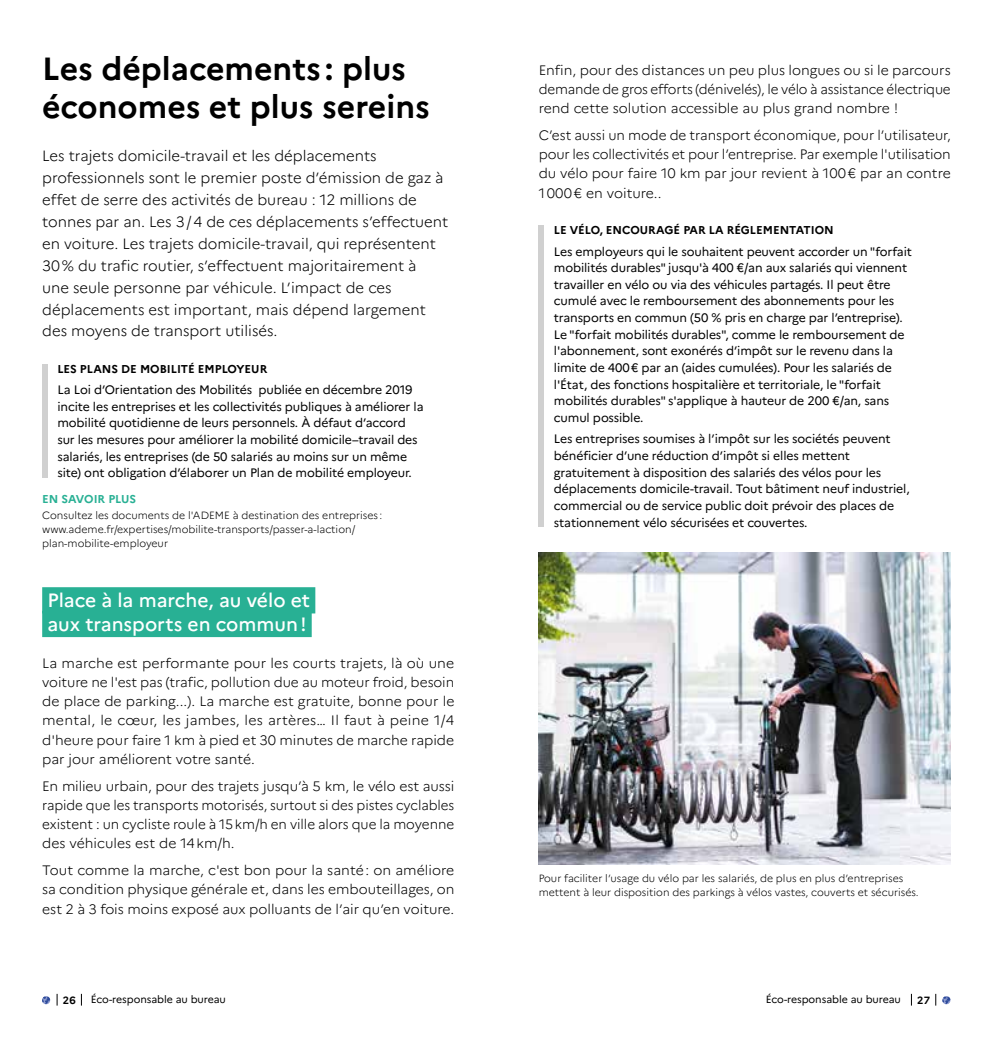
<style>
.page{position:relative;width:993px;height:1042px;background:#fff}
.page>*{position:absolute;margin:0;border:0;box-sizing:border-box;transform-origin:0 0}
.t1{font:700 32.02px/38.5px "Marianne";color:#000}
.t2{font:500 19.25px/23.6px "Marianne";color:#fff}
.t3{font:300 14.88px/21.9px "Marianne";color:#000}
.t4{font:300 13.65px/19.2px "Marianne";color:#000;text-align:justify}
.t5{font:12.25px/16.6px "Marianne";letter-spacing:-.01em;color:#000}
.t6{font:700 11.38px "Marianne";color:#000}
.t7{font:700 11.38px "Marianne";color:#28b094}
.t8{font:300 10.5px/14px "Marianne";color:#000}
.t9{font:10.5px "Marianne";letter-spacing:-.005em;color:#000}
.t10{font:700 10.5px "Marianne";color:#000}
</style>
<div class="page">
<svg style="left:42px;top:996px;width:8px;height:8px"></svg>
<svg style="left:942px;top:996px;width:8px;height:8px"></svg>
<div style="left:42px;top:587px;width:273px;height:26px;background:#28b094"></div>
<div style="left:42px;top:611px;width:269px;height:26px;background:#28b094"></div>
<div style="left:42px;top:364px;width:5px;height:113px;background:#d0d0d0"></div>
<div style="left:538px;top:225px;width:5px;height:301px;background:#d0d0d0"></div>
<img style="left:538px;top:553px;width:412px;height:311px">
<h1 class="t1" style="left:42px;top:49px;width:389px">Les déplacements : plus économes et plus sereins</h1>
<p class="t3" style="left:42px;top:145px;width:407px">Les trajets domicile-travail et les déplacements professionnels sont le premier poste d’émission de gaz à effet de serre des activités de bureau : 12 millions de tonnes par an. Les 3/4 de ces déplacements s’effectuent en voiture. Les trajets domicile-travail, qui représentent 30% du trafic routier, s’effectuent majoritairement à<br>une seule personne par véhicule. L’impact de ces déplacements est important, mais dépend largement des moyens de transport utilisés.</p>
<p class="t6" style="left:57px;top:362px;width:211px">LES PLANS DE MOBILITÉ EMPLOYEUR</p>
<p class="t5" style="left:57px;top:381px;width:367px">La Loi d’Orientation des Mobilités publiée en décembre 2019 incite les entreprises et les collectivités publiques à améliorer la mobilité quotidienne de leurs personnels. À défaut d’accord sur les mesures pour améliorer la mobilité domicile–travail des salariés, les entreprises (de 50 salariés au moins sur un même site) ont obligation d’élaborer un Plan de mobilité employeur.</p>
<p class="t7" style="left:42px;top:491px;width:96px">EN SAVOIR PLUS</p>
<p class="t8" style="left:42px;top:508px;width:341px">Consultez les documents de l'ADEME à destination des entreprises : www.ademe.fr/expertises/mobilite-transports/passer-a-laction/ plan-mobilite-employeur</p>
<h2 class="t2" style="left:47px;top:588px;width:264px">Place à la marche, au vélo et aux transports en commun!</h2>
<p class="t4" style="left:42px;top:653px;width:413px">La marche est performante pour les courts trajets, là où une voiture ne l'est pas (trafic, pollution due au moteur froid, besoin de place de parking...). La marche est gratuite, bonne pour le mental, le cœur, les jambes, les artères… Il faut à peine 1/4 d'heure pour faire 1 km à pied et 30 minutes de marche rapide par jour améliorent votre santé.</p>
<p class="t4" style="left:42px;top:776px;width:413px">En milieu urbain, pour des trajets jusqu’à 5 km, le vélo est aussi rapide que les transports motorisés, surtout si des pistes cyclables existent : un cycliste roule à 15km/h en ville alors que la moyenne des véhicules est de 14km/h.</p>
<p class="t4" style="left:42px;top:860px;width:413px">Tout comme la marche, c'est bon pour la santé: on améliore sa condition physique générale et, dans les embouteillages, on est 2 à 3 fois moins exposé aux polluants de l’air qu’en voiture.</p>
<p class="t4" style="left:538px;top:60px;width:413px">Enfin, pour des distances un peu plus longues ou si le parcours demande de gros efforts (dénivelés), le vélo à assistance électrique rend cette solution accessible au plus grand nombre !</p>
<p class="t4" style="left:538px;top:125px;width:413px">C’est aussi un mode de transport économique, pour l’utilisateur, pour les collectivités et pour l’entreprise. Par exemple l'utilisation du vélo pour faire 10 km par jour revient à 100€ par an contre 1000€ en voiture..</p>
<p class="t6" style="left:553px;top:223px;width:281px">LE VÉLO, ENCOURAGÉ PAR LA RÉGLEMENTATION</p>
<p class="t5" style="left:553px;top:243px;width:359px">Les employeurs qui le souhaitent peuvent accorder un "forfait mobilités durables" jusqu'à 400 €/an aux salariés qui viennent travailler en vélo ou via des véhicules partagés. Il peut être cumulé avec le remboursement des abonnements pour les transports en commun (50 % pris en charge par l’entreprise).<br>Le "forfait mobilités durables", comme le remboursement de l'abonnement, sont exonérés d’impôt sur le revenu dans la limite de 400€ par an (aides cumulées). Pour les salariés de l'État, des fonctions hospitalière et territoriale, le "forfait mobilités durables" s'applique à hauteur de 200 €/an, sans cumul possible.</p>
<p class="t5" style="left:553px;top:431px;width:357px">Les entreprises soumises à l’impôt sur les sociétés peuvent bénéficier d’une réduction d’impôt si elles mettent gratuitement à disposition des salariés des vélos pour les déplacements domicile-travail. Tout bâtiment neuf industriel, commercial ou de service public doit prévoir des places de stationnement vélo sécurisées et couvertes.</p>
<p class="t8" style="left:538px;top:871px;width:381px">Pour faciliter l’usage du vélo par les salariés, de plus en plus d’entreprises mettent à leur disposition des parkings à vélos vastes, couverts et sécurisés.</p>
<p class="t10" style="left:63px;top:993px;width:15px">26</p>
<p class="t9" style="left:91px;top:993px;width:137px">Éco-responsable au bureau</p>
<p class="t9" style="left:765px;top:993px;width:137px">Éco-responsable au bureau</p>
<p class="t10" style="left:916px;top:993px;width:14px">27</p>
</div>
